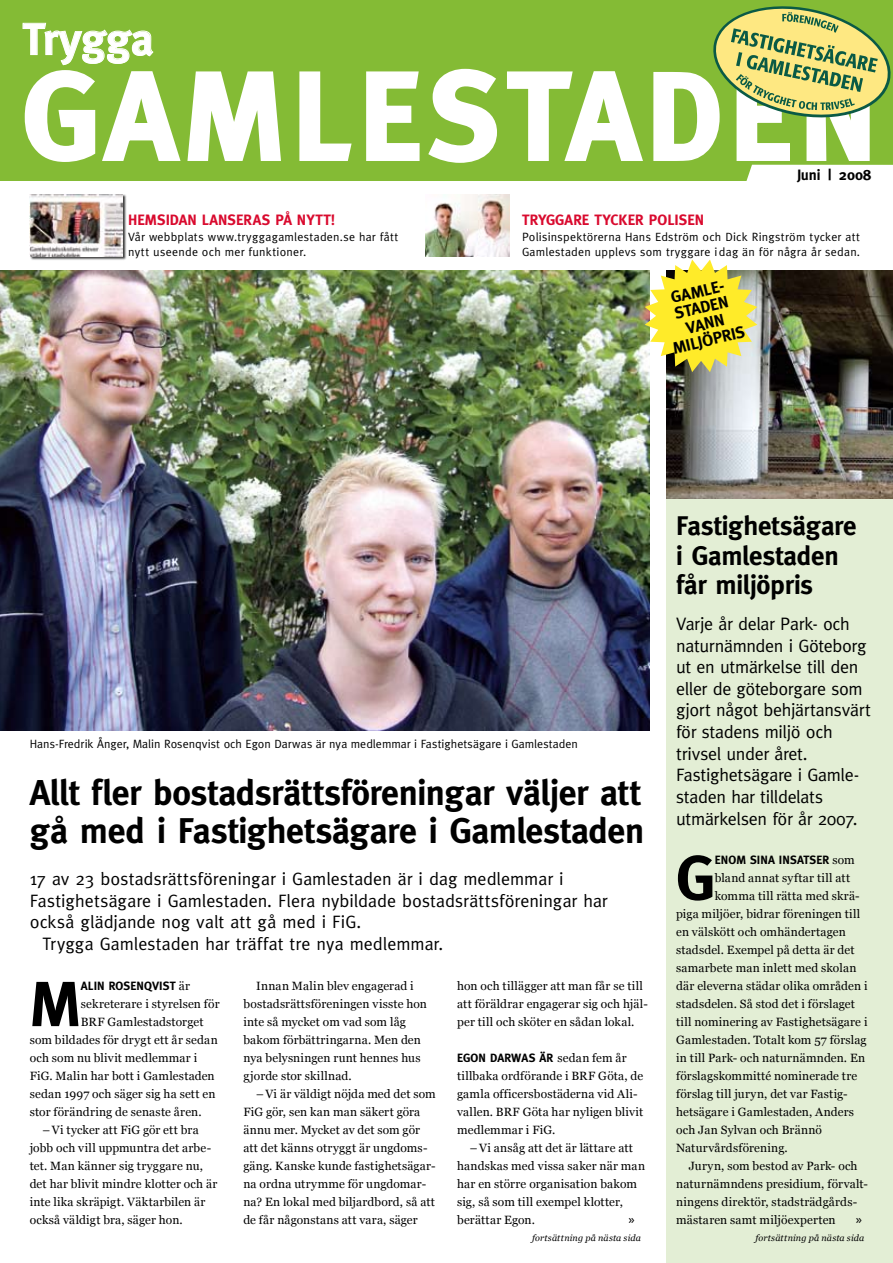
<style>
.page{position:relative;width:893px;height:1263px;background:#fff}
.page>*{position:absolute;margin:0;border:0;box-sizing:border-box;transform-origin:0 0}
.t1{font:700 124.5px "Meta";letter-spacing:.06em;color:#fff}
.t2{font:700 63.6px "Meta";color:#000}
.t3{font:700 45px "Meta";color:#fff}
.t4{font:700 35.85px/38.2px "Meta";letter-spacing:-.01em;color:#000}
.t5{font:700 27px/29.4px "Meta";letter-spacing:-.01em;color:#000}
.t6{font:18px/21.6px "Meta";letter-spacing:-.005em;color:#000}
.t7{font:700 16.5px "Meta";color:#000}
.t8{font:700 15px "Meta";color:#d90a2e}
.t9{font:700 15px "Meta";color:#000}
.t10{font:13.5px "Lino Letter";color:#000}
.t11{font:12px/18px "Georgia";letter-spacing:.015em;color:#000}
.t12{font:12px/15.6px "Meta";letter-spacing:.015em;color:#000}
.t13{font:700 12px "Meta";letter-spacing:.005em;color:#000}
.t14{font:italic 9px "Georgia";letter-spacing:.015em;color:#000}
.s1{font-family:"Meta";font-weight:700}
.s2{font-family:"Georgia";font-weight:400}
</style>
<div class="page">
<div style="left:666px;top:270px;width:227px;height:993px;background:#e3eed5"></div>
<img style="left:0;top:270px;width:649px;height:460px">
<div style="left:0;top:0;width:893px;height:180px;background:#84bb35"></div>
<svg style="left:299px;top:71px;width:53px;height:90px"></svg>
<svg style="left:366px;top:68px;width:131px;height:95px"></svg>
<svg style="left:507px;top:71px;width:136px;height:90px"></svg>
<svg style="left:22px;top:23px;width:259px;height:139px"></svg>
<svg style="left:652px;top:6px;width:241px;height:175px"></svg>
<div style="left:30px;top:194px;width:97px;height:67px;background:#000;opacity:.75"></div>
<img style="left:30px;top:194px;width:93px;height:62px">
<img style="left:426px;top:194px;width:83px;height:63px">
<img style="left:666px;top:270px;width:227px;height:228px">
<svg style="left:645px;top:259px;width:112px;height:113px"></svg>
<h3 class="t3" style="left:23px;top:13px;width:132px">Trygga</h3>
<h1 class="t1" style="left:23px;top:44px;width:855px">GAMLESTADEN</h1>
<p class="t8" style="left:128px;top:211px;width:20px">Hems</p>
<p class="t8" style="left:166px;top:211px;width:14px">idanlanse</p>
<p class="t8" style="left:244px;top:211px;width:93px">ras på n ytt!</p>
<p class="t12" style="left:128px;top:229px;width:272px">Vår webbplats www.tryggagamlestaden.se har fått nytt useende och mer funktioner.</p>
<p class="t9" style="left:797px;top:166px;width:75px">Juni | 2008</p>
<p class="t8" style="left:522px;top:211px;width:166px">Tryggaretycker polisen</p>
<p class="t12" style="left:522px;top:229px;width:340px">Polisinspektörerna Hans Edström och Dick Ringström tycker att<br>Gamlestaden upplevs som tryggare idag än för några år sedan.</p>
<h3 class="t7" style="left:669px;top:288px;width:25px;rotate:-13deg">Gamle</h3>
<h3 class="t7" style="left:673px;top:304px;width:11px;rotate:-13deg">staden</h3>
<h3 class="t7" style="left:684px;top:319px;width:19px;rotate:-13deg">vann</h3>
<h3 class="t7" style="left:671px;top:339px;width:73px;rotate:-13deg">milj öpris</h3>
<p class="t12" style="left:30px;top:735px;width:550px">Hans-Fredrik Ånger, Malin Rosenqvist och Egon Darwas är nya medlemmar i Fastighetsägare i Gamlestaden</p>
<h3 class="t4" style="left:30px;top:773px;width:616px">Allt fler bostadsrättsföreningar väljer att gå med i Fastighetsägare i Gamlestaden</h3>
<h3 class="t5" style="left:676px;top:511px;width:182px">Fastighetsägare i Gamlestaden får miljöpris</h3>
<p class="t6" style="left:676px;top:613px;width:196px">Varje år delar Park- och naturnämnden i Göteborg ut en utmärkelse till den eller de göteborgare som gjort något behjärtansvärt för stadens miljö och trivsel under året.<br>Fastighetsägare i Gamle&shy;staden har tilldelats utmärkelsen för år 2007.</p>
<h2 class="t2" style="left:676px;top:841px;width:40px">G</h2>
<p class="t13" style="left:715px;top:853px;width:76px">enomsina insatse</p>
<p class="t11" style="left:823px;top:851px;width:34px"><span class="s1">r</span> som</p>
<h3 class="t6" style="left:30px;top:868px;width:535px">17 av 23 bostadsrättsföreningar i Gamlestaden är i dag medlemmar i</h3>
<h3 class="t6" style="left:30px;top:889px;width:579px">Fastighetsägare i Gamlestaden. Flera nybildade bostadsrättsföreningar har</h3>
<h3 class="t6" style="left:30px;top:911px;width:333px">också glädjande nog valt att gå med i FiG.</h3>
<h3 class="t6" style="left:43px;top:933px;width:402px">Trygga Gamlestaden har träffat tre nya medlemmar.</h3>
<p class="t11" style="left:715px;top:869px;width:137px">bland annat syftar till att</p>
<p class="t11" style="left:715px;top:887px;width:146px">komma till rätta med skrä-</p>
<p class="t11" style="left:676px;top:905px;width:186px">piga miljöer, bidrar föreningen till</p>
<p class="t11" style="left:676px;top:923px;width:171px">en välskött och omhändertagen</p>
<p class="t11" style="left:676px;top:941px;width:180px">stadsdel. Exempel på detta är det</p>
<p class="t11" style="left:676px;top:959px;width:182px">samarbete man inlett med skolan</p>
<p class="t11" style="left:676px;top:977px;width:193px">där eleverna städar olika områden i</p>
<p class="t11" style="left:676px;top:995px;width:180px">stadsdelen. Så stod det i förslaget</p>
<p class="t11" style="left:676px;top:1013px;width:193px">till nominering av Fastighetsägare i</p>
<p class="t11" style="left:676px;top:1031px;width:192px">Gamlestaden. Totalt kom 57 förslag</p>
<p class="t11" style="left:676px;top:1049px;width:191px">in till Park- och naturnämnden. En</p>
<p class="t11" style="left:676px;top:1067px;width:183px">förslagskommitté nominerade tre</p>
<p class="t11" style="left:676px;top:1085px;width:173px">förslag till juryn, det var Fastig-</p>
<p class="t11" style="left:676px;top:1103px;width:179px">hetsägare i Gamlestaden, Anders</p>
<p class="t11" style="left:676px;top:1121px;width:147px">och Jan Sylvan och Brännö</p>
<p class="t11" style="left:676px;top:1139px;width:113px">Naturvårdsförening.</p>
<p class="t11" style="left:689px;top:1157px;width:170px">Juryn, som bestod av Park- och</p>
<p class="t11" style="left:676px;top:1175px;width:193px">naturnämndens presidium, förvalt-</p>
<p class="t11" style="left:676px;top:1193px;width:183px">ningens direktör, stadsträdgårds-</p>
<p class="t11" style="left:676px;top:1211px;width:161px">mästaren samt miljöexperten</p>
<p class="t11" style="left:457px;top:977px;width:192px">hon och tillägger att man får se till att föräldrar engagerar sig och hjäl&shy;per till och sköter en sådan lokal.</p>
<p class="t13" style="left:457px;top:1051px;width:171px">Egon Darwas är <span class="s2">sedan fem år</span></p>
<p class="t11" style="left:457px;top:1067px;width:188px">tillbaka ordförande i BRF Göta, de gamla officersbostäderna vid Ali&shy;vallen. BRF Göta har nyligen blivit medlemmar i FiG.</p>
<p class="t11" style="left:457px;top:1139px;width:189px;text-indent:13px">–Vi ansåg att det är lättare att handskas med vissa saker när man har en större organisation bakom sig, så som till exempel klotter, berättar Egon.</p>
<p class="t11" style="left:243px;top:977px;width:185px;text-indent:13px">Innan Malin blev engagerad i bostadsrättsföreningen visste hon inte så mycket om vad som låg bakom förbättringarna. Men den nya belysningen runt hennes hus gjorde stor skillnad.</p>
<p class="t11" style="left:243px;top:1085px;width:194px;text-indent:13px">–Vi är väldigt nöjda med det som<br>FiG gör, sen kan man säkert göra ännu mer. Mycket av det som gör att det känns otryggt är ungdoms&shy;gäng. Kanske kunde fastighetsägar&shy;na ordna utrymme för ungdomar&shy;na? En lokal med biljardbord, så att de får någonstans att vara, säger</p>
<h2 class="t2" style="left:30px;top:967px;width:53px">M</h2>
<p class="t13" style="left:81px;top:979px;width:111px">alinRosen qvist <span class="s2">är</span></p>
<p class="t11" style="left:81px;top:995px;width:140px">sekreterare i styrelsen för</p>
<p class="t11" style="left:81px;top:1013px;width:124px">BRF Gamlestadstorget</p>
<p class="t11" style="left:30px;top:1031px;width:190px">som bildades för drygt ett år sedan</p>
<p class="t11" style="left:30px;top:1049px;width:169px">och som nu blivit medlemmar i</p>
<p class="t11" style="left:30px;top:1067px;width:186px">FiG. Malin har bott i Gamlestaden</p>
<p class="t11" style="left:30px;top:1085px;width:187px">sedan 1997 och säger sig ha sett en</p>
<p class="t11" style="left:30px;top:1103px;width:173px">stor förändring de senaste åren.</p>
<p class="t11" style="left:43px;top:1121px;width:158px">–Vi tycker att FiG gör ett bra</p>
<p class="t11" style="left:30px;top:1139px;width:183px">jobb och vill uppmuntra det arbe-</p>
<p class="t11" style="left:30px;top:1157px;width:175px">tet. Man känner sig tryggare nu,</p>
<p class="t11" style="left:30px;top:1175px;width:189px">det har blivit mindre klotter och är</p>
<p class="t11" style="left:30px;top:1193px;width:177px">inte lika skräpigt. Väktarbilen är</p>
<p class="t11" style="left:30px;top:1211px;width:154px">också väldigt bra, säger hon.</p>
<p class="t10" style="left:628px;top:1211px;width:9px">»</p>
<p class="t10" style="left:856px;top:1211px;width:9px">»</p>
<p class="t14" style="left:532px;top:1233px;width:110px">fortsättning på nästa sida</p>
<p class="t14" style="left:755px;top:1233px;width:110px">fortsättning på nästa sida</p>
</div>
